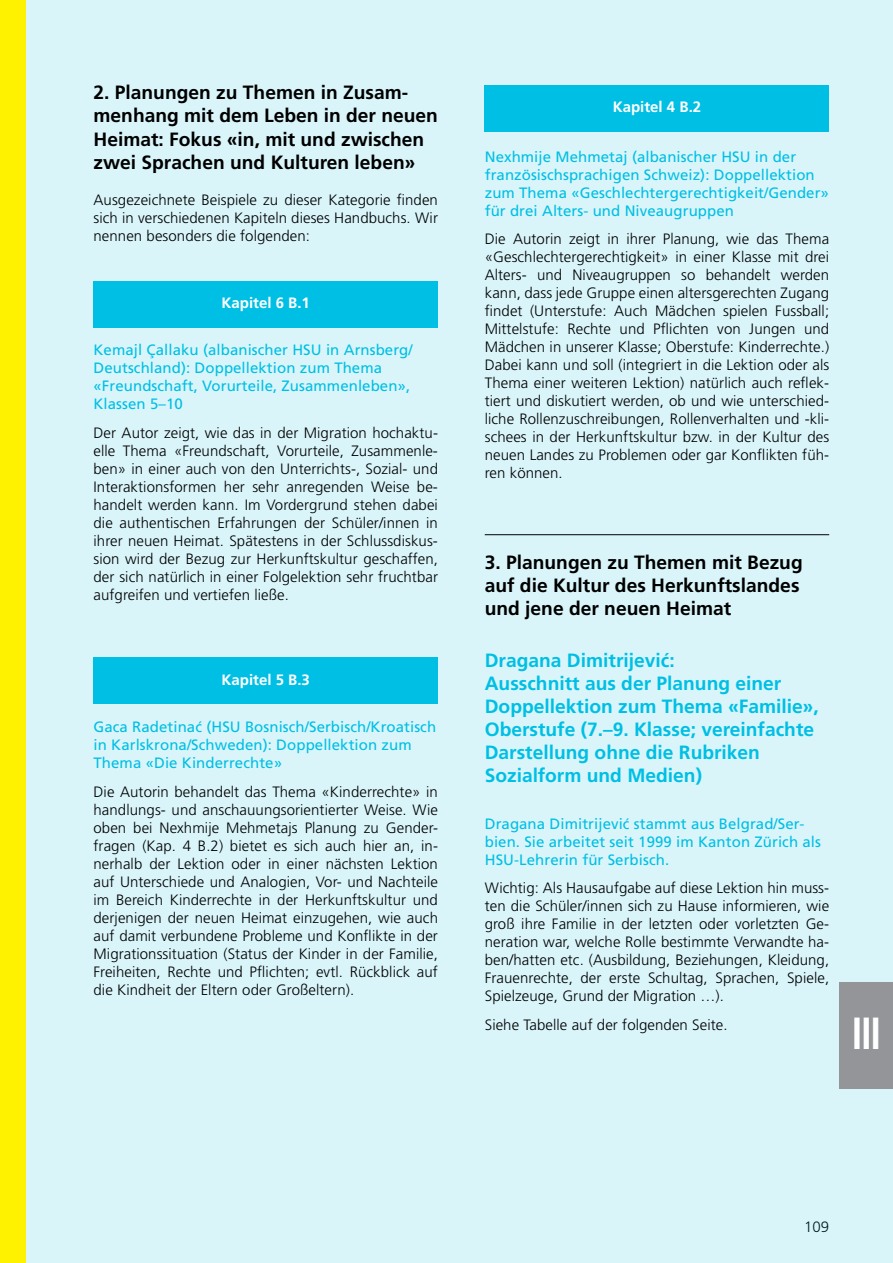
<style>
.page{position:relative;width:893px;height:1263px;background:#d9f5fa}
.page>*{position:absolute;margin:0;border:0;box-sizing:border-box;transform-origin:0 0}
.t1{font:700 condensed 45px "Frutiger";color:#fff;scale:.9 1}
.t2{font:700 19.2px/23.1px "Frutiger LT Pro";color:#00bfe4}
.t3{font:700 19.2px/23.1px "Frutiger LT Pro";color:#000}
.t4{font:700 19.2px/23.1px "Frutiger";color:#000}
.t5{font:300 15px/18px "Frutiger";letter-spacing:.005em;color:#000;text-align:justify}
.t6{font:15px/18px "Frutiger LT Pro";letter-spacing:.005em;color:#00bfe4}
.t7{font:700 15px "Frutiger";color:#fff}
</style>
<div class="page">
<hr style="left:485px;top:534px;width:344px;height:1px;background:#000">
<div style="left:840px;top:982px;width:53px;height:107px;background:#939598"></div>
<div style="left:485px;top:85px;width:344px;height:46px;background:#00bfe4"></div>
<div style="left:94px;top:281px;width:344px;height:47px;background:#00bfe4"></div>
<div style="left:94px;top:658px;width:344px;height:46px;background:#00bfe4"></div>
<div style="left:0;top:0;width:26px;height:1263px;background:#fff200"></div>
<p class="t3" style="left:94px;top:81px;width:346px">2. Planungen zu Themen in Zusam&shy;menhang mit dem Leben in der neuen Heimat: Fokus «in, mit und zwischen zwei Sprachen und Kulturen leben»</p>
<p class="t5" style="left:94px;top:190px;width:346px">Ausgezeichnete Beispiele zu dieser Kategorie finden sich in verschiedenen Kapiteln dieses Handbuchs. Wir nennen besonders die folgenden:</p>
<p class="t7" style="left:222px;top:294px;width:90px">Kapitel 6 B.1</p>
<p class="t6" style="left:94px;top:341px;width:321px">Kemajl Çallaku (albanischer HSU in Arnsberg/ Deutschland): Doppellektion zum Thema «Freundschaft, Vorurteile, Zusammenleben», Klassen 5–10</p>
<p class="t5" style="left:94px;top:424px;width:346px">Der Autor zeigt, wie das in der Migration hochaktu&shy;elle Thema «Freundschaft, Vorurteile, Zusammenle&shy;ben» in einer auch von den Unterrichts-, Sozial- und Interaktionsformen her sehr anregenden Weise be&shy;handelt werden kann. Im Vordergrund stehen dabei die authentischen Erfahrungen der Schüler/innen in ihrer neuen Heimat. Spätestens in der Schlussdiskus&shy;sion wird der Bezug zur Herkunftskultur geschaffen, der sich natürlich in einer Folgelektion sehr fruchtbar aufgreifen und vertiefen ließe.</p>
<p class="t7" style="left:222px;top:671px;width:90px">Kapitel 5 B.3</p>
<p class="t6" style="left:94px;top:718px;width:344px">Gaca Radetinać (HSU Bosnisch/Serbisch/Kroatisch in Karlskrona/Schweden): Doppellektion zum<br>Thema «Die Kinderrechte»</p>
<p class="t5" style="left:94px;top:783px;width:346px">Die Autorin behandelt das Thema «Kinderrechte» in handlungs- und anschauungsorientierter Weise. Wie oben bei Nexhmije Mehmetajs Planung zu Gender&shy;fragen (Kap. 4 B.2) bietet es sich auch hier an, in&shy;nerhalb der Lektion oder in einer nächsten Lektion auf Unterschiede und Analogien, Vor- und Nachteile im Bereich Kinderrechte in der Herkunftskultur und derjenigen der neuen Heimat einzugehen, wie auch auf damit verbundene Probleme und Konflikte in der Migrationssituation (Status der Kinder in der Familie, Freiheiten, Rechte und Pflichten; evtl. Rückblick auf die Kindheit der Eltern oder Großeltern).</p>
<p class="t7" style="left:613px;top:98px;width:90px">Kapitel 4 B.2</p>
<p class="t6" style="left:485px;top:147px;width:346px">Nexhmije Mehmetaj (albanischer HSU in der französischsprachigen Schweiz): Doppellektion zum Thema «Geschlechtergerechtigkeit/Gender» für drei Alters- und Niveaugruppen</p>
<p class="t5" style="left:485px;top:230px;width:346px">Die Autorin zeigt in ihrer Planung, wie das Thema «Geschlechtergerechtigkeit» in einer Klasse mit drei Alters- und Niveaugruppen so behandelt werden kann, dass jede Gruppe einen altersgerechten Zugang findet (Unterstufe: Auch Mädchen spielen Fussball; Mittelstufe: Rechte und Pflichten von Jungen und Mädchen in unserer Klasse; Oberstufe: Kinderrechte.)<br>Dabei kann und soll (integriert in die Lektion oder als Thema einer weiteren Lektion) natürlich auch reflek&shy;tiert und diskutiert werden, ob und wie unterschied&shy;liche Rollenzuschreibungen, Rollenverhalten und -kli&shy;schees in der Herkunftskultur bzw. in der Kultur des neuen Landes zu Problemen oder gar Konflikten füh&shy;ren können.</p>
<p class="t4" style="left:485px;top:551px;width:319px">3. Planungen zu Themen mit Bezug auf die Kultur des Herkunftslandes und jene der neuen Heimat</p>
<p class="t2" style="left:485px;top:649px;width:335px">Dragana Dimitrijević:<br>Ausschnitt aus der Planung einer<br>Doppellektion zum Thema «Familie»,<br>Oberstufe (7.–9. Klasse; vereinfachte<br>Darstellung ohne die Rubriken<br>Sozialform und Medien)</p>
<p class="t6" style="left:485px;top:814px;width:338px">Dragana Dimitrijević stammt aus Belgrad/Ser&shy;bien. Sie arbeitet seit 1999 im Kanton Zürich als<br>HSU-Lehrerin für Serbisch.</p>
<p class="t5" style="left:485px;top:879px;width:346px">Wichtig: Als Hausaufgabe auf diese Lektion hin muss&shy;ten die Schüler/innen sich zu Hause informieren, wie groß ihre Familie in der letzten oder vorletzten Ge&shy;neration war, welche Rolle bestimmte Verwandte ha&shy;ben/hatten etc. (Ausbildung, Beziehungen, Kleidung, Frauenrechte, der erste Schultag, Sprachen, Spiele, Spielzeuge, Grund der Migration …).</p>
<p class="t5" style="left:485px;top:1016px;width:244px">Siehe Tabelle auf der folgenden Seite.</p>
<h1 class="t1" style="left:851px;top:1007px;width:35px">III</h1>
<p class="t5" style="left:804px;top:1218px;width:27px">109</p>
</div>
